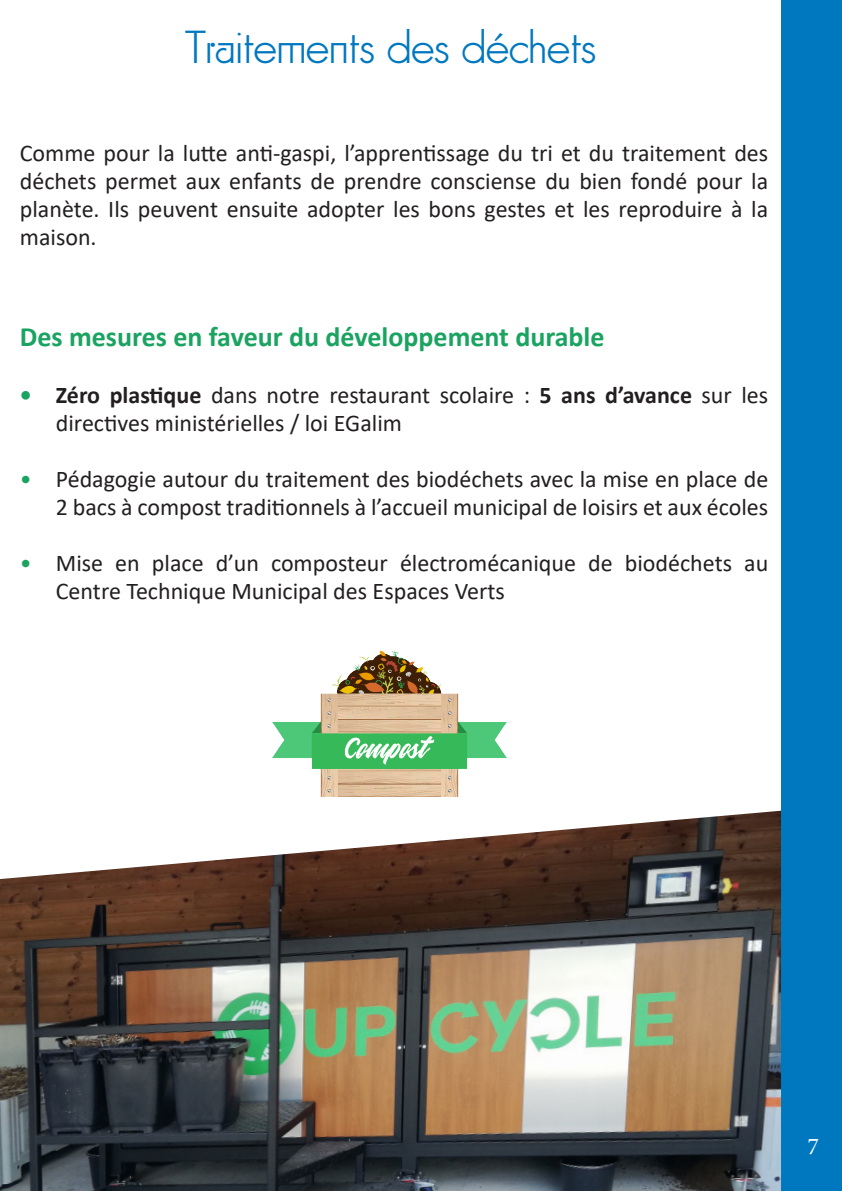
<style>
.page{position:relative;width:842px;height:1191px;background:#fff}
.page>*{position:absolute;margin:0;border:0;box-sizing:border-box;transform-origin:0 0}
.t1{font:300 44px "Futura Classic W01";color:#0078c0}
.t2{font:700 28px "Calibri";color:#1aa361}
.t3{font:24px/28px "Calibri";color:#231f20}
.t4{font:24px "Minion Pro";color:#fff}
.s1{font-weight:700;color:#1aa361}
.s2{font-weight:700}
.s3{color:#1aa361}
</style>
<div class="page">
<div style="left:781px;top:0;width:61px;height:1191px;background:#0078c0"></div>
<img style="left:272px;top:651px;width:235px;height:145px">
<img style="left:0;top:810px;width:781px;height:381px">
<p class="t1" style="left:185px;top:21px;width:412px">Traitements des déchets</p>
<p class="t3" style="left:20px;top:138px;width:750px;text-align:justify">Comme pour la lutte anti-gaspi, l’apprentissage du tri et du traitement des déchets permet aux enfants de prendre consciense du bien fondé pour la planète. Ils peuvent ensuite adopter les bons gestes et les reproduire à la maison.</p>
<p class="t2" style="left:20px;top:317px;width:586px">Des mesures en faveur du développement durable</p>
<p class="t3" style="left:56px;top:380px;width:714px;text-indent:-36px"><span class="s1">•</span> <span class="s2">Zéro plastique</span> dans notre restaurant scolaire : <span class="s2">5 ans d’avance</span> sur les directives ministérielles / loi EGalim</p>
<p class="t3" style="left:20px;top:464px;width:750px;text-align:right"><span class="s3">•</span> Pédagogie autour du traitement des biodéchets avec la mise en place de<br>2 bacs à compost traditionnels à l’accueil municipal de loisirs et aux écoles</p>
<p class="t3" style="left:56px;top:548px;width:714px;text-indent:-36px"><span class="s3">•</span> Mise en place d’un composteur électromécanique de biodéchets au<br>Centre Technique Municipal des Espaces Verts</p>
<p class="t4" style="left:807px;top:1130px;width:13px">7</p>
</div>
